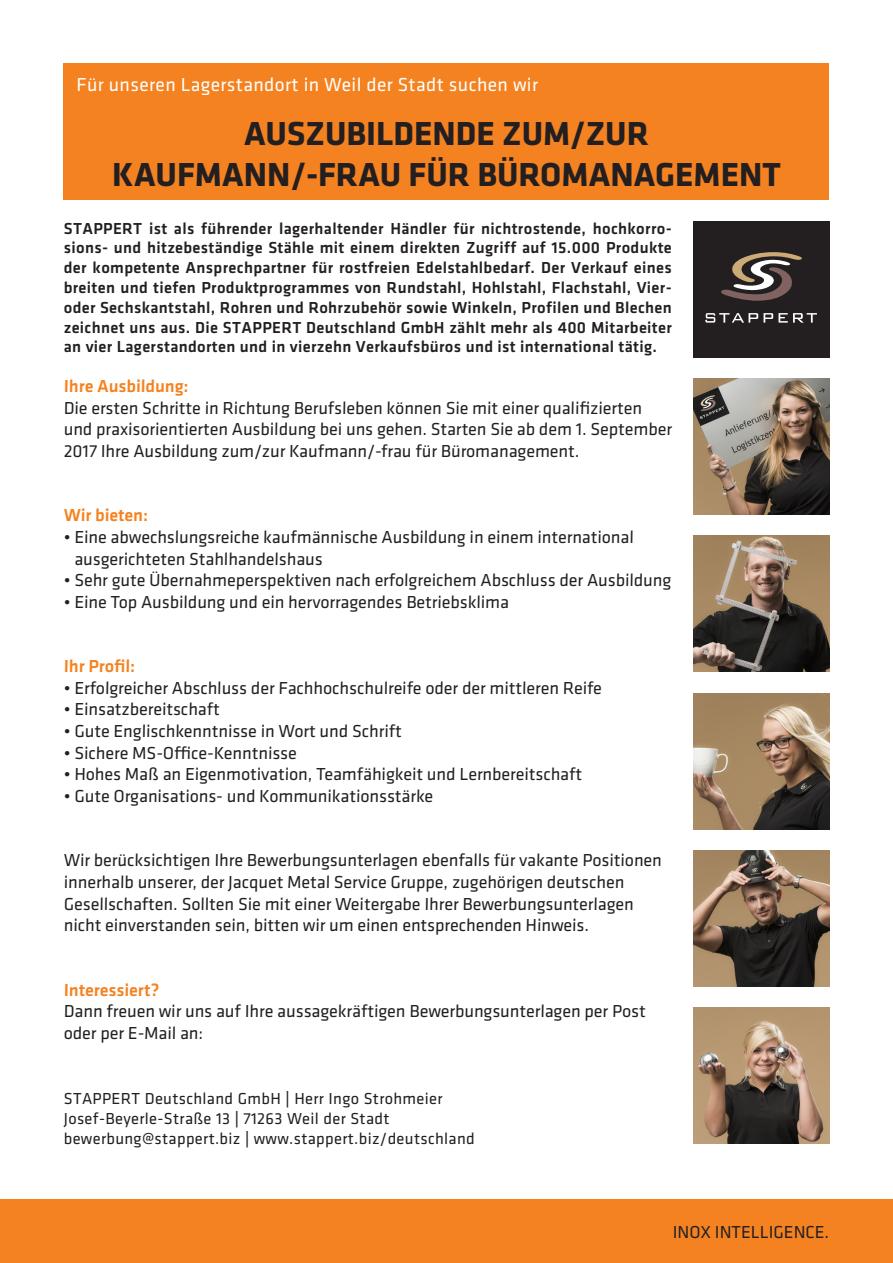
<style>
.page{position:relative;width:893px;height:1263px;background:#fff}
.page>*{position:absolute;margin:0;border:0;box-sizing:border-box;transform-origin:0 0}
.t1{font:700 34.5px/41.4px "Klavika";color:#231f20;text-align:center}
.t2{font:19.5px "Klavika";letter-spacing:.02em;color:#fff}
.t3{font:18px/21.6px "Klavika";color:#231f20}
.t4{font:500 18px "Klavika";color:#f58220}
.t5{font:500 16.5px/19.8px "Klavika";letter-spacing:.02em;color:#231f20;text-align:justify}
.t6{font:16.5px/19.8px "Klavika";letter-spacing:.02em;color:#231f20}
.s1{font-weight:500}
</style>
<div class="page">
<div style="left:64px;top:64px;width:765px;height:136px;background:#f58220"></div>
<div style="left:0;top:1199px;width:893px;height:64px;background:#f58220"></div>
<div style="left:693px;top:221px;width:136px;height:136px;background:#231f20"></div>
<svg style="left:705px;top:313px;width:112px;height:10px"></svg>
<svg style="left:721px;top:252px;width:81px;height:49px"></svg>
<img style="left:693px;top:693px;width:136px;height:136px">
<img style="left:693px;top:850px;width:136px;height:136px">
<img style="left:693px;top:1008px;width:136px;height:136px">
<img style="left:693px;top:536px;width:136px;height:136px">
<img style="left:693px;top:378px;width:136px;height:136px">
<p class="t2" style="left:77px;top:72px;width:463px">Für unseren Lagerstandort in Weil der Stadt suchen wir</p>
<h1 class="t1" style="left:112px;top:111px;width:670px">AUSZUBILDENDE ZUM/ZUR<br>KAUFMANN/-FRAU FÜR BÜROMANAGEMENT</h1>
<p class="t5" style="left:64px;top:218px;width:610px">STAPPERT ist als führender lagerhaltender Händler für nichtrostende, hochkorro&shy;sions- und hitzebeständige Stähle mit einem direkten Zugriff auf 15.000 Produkte der kompetente Ansprechpartner für rostfreien Edelstahlbedarf. Der Verkauf eines breiten und tiefen Produktprogrammes von Rundstahl, Hohlstahl, Flachstahl, Vier&shy;oder Sechskantstahl, Rohren und Rohrzubehör sowie Winkeln, Profilen und Blechen zeichnet uns aus. Die STAPPERT Deutschland GmbH zählt mehr als 400 Mitarbeiter an vier Lagerstandorten und in vierzehn Verkaufsbüros und ist international tätig.</p>
<p class="t4" style="left:64px;top:374px;width:127px">Ihre Ausbildung:</p>
<p class="t3" style="left:64px;top:396px;width:610px">Die ersten Schritte in Richtung Berufsleben können Sie mit einer qualifizierten und praxisorientierten Ausbildung bei uns gehen. Starten Sie ab dem 1. September<br>2017 Ihre Ausbildung zum/zur Kaufmann/-frau für Büromanagement.</p>
<p class="t4" style="left:64px;top:503px;width:86px">Wir bieten:</p>
<p class="t3" style="left:74px;top:526px;width:561px;text-indent:-11px">• Eine abwechslungsreiche kaufmännische Ausbildung in einem international ausgerichteten Stahlhandelshaus</p>
<p class="t3" style="left:64px;top:569px;width:609px">• Sehr gute Übernahmeperspektiven nach erfolgreichem Abschluss der Ausbildung</p>
<p class="t3" style="left:64px;top:590px;width:447px">• Eine Top Ausbildung und ein hervorragendes Betriebsklima</p>
<p class="t4" style="left:64px;top:654px;width:73px">Ihr Profil:</p>
<p class="t3" style="left:64px;top:676px;width:540px">• Erfolgreicher Abschluss der Fachhochschulreife oder der mittleren Reife</p>
<p class="t3" style="left:64px;top:698px;width:158px">• Einsatzbereitschaft</p>
<p class="t3" style="left:64px;top:720px;width:340px">• Gute Englischkenntnisse in Wort und Schrift</p>
<p class="t3" style="left:64px;top:741px;width:235px">• Sichere MS-Office-Kenntnisse</p>
<p class="t3" style="left:64px;top:763px;width:520px">• Hohes Maß an Eigenmotivation, Teamfähigkeit und Lernbereitschaft</p>
<p class="t3" style="left:64px;top:784px;width:371px">• Gute Organisations- und Kommunikationsstärke</p>
<p class="t3" style="left:64px;top:849px;width:600px">Wir berücksichtigen Ihre Bewerbungsunterlagen ebenfalls für vakante Positionen innerhalb unserer, der Jacquet Metal Service Gruppe, zugehörigen deutschen Gesellschaften. Sollten Sie mit einer Weitergabe Ihrer Bewerbungsunterlagen nicht einverstanden sein, bitten wir um einen entsprechenden Hinweis.</p>
<p class="t4" style="left:64px;top:978px;width:97px">Interessiert?</p>
<p class="t3" style="left:64px;top:1000px;width:584px">Dann freuen wir uns auf Ihre aussagekräftigen Bewerbungsunterlagen per Post oder per E-Mail an:</p>
<p class="t6" style="left:64px;top:1088px;width:412px">STAPPERT Deutschland GmbH <span class="s1">|</span> Herr Ingo Strohmeier<br>Josef-Beyerle-Straße 13 <span class="s1">|</span> 71263 Weil der Stadt bewerbung@stappert.biz <span class="s1">|</span> www.stappert.biz/deutschland</p>
<p class="t3" style="left:673px;top:1220px;width:158px">INOX INTELLIGENCE.</p>
</div>
